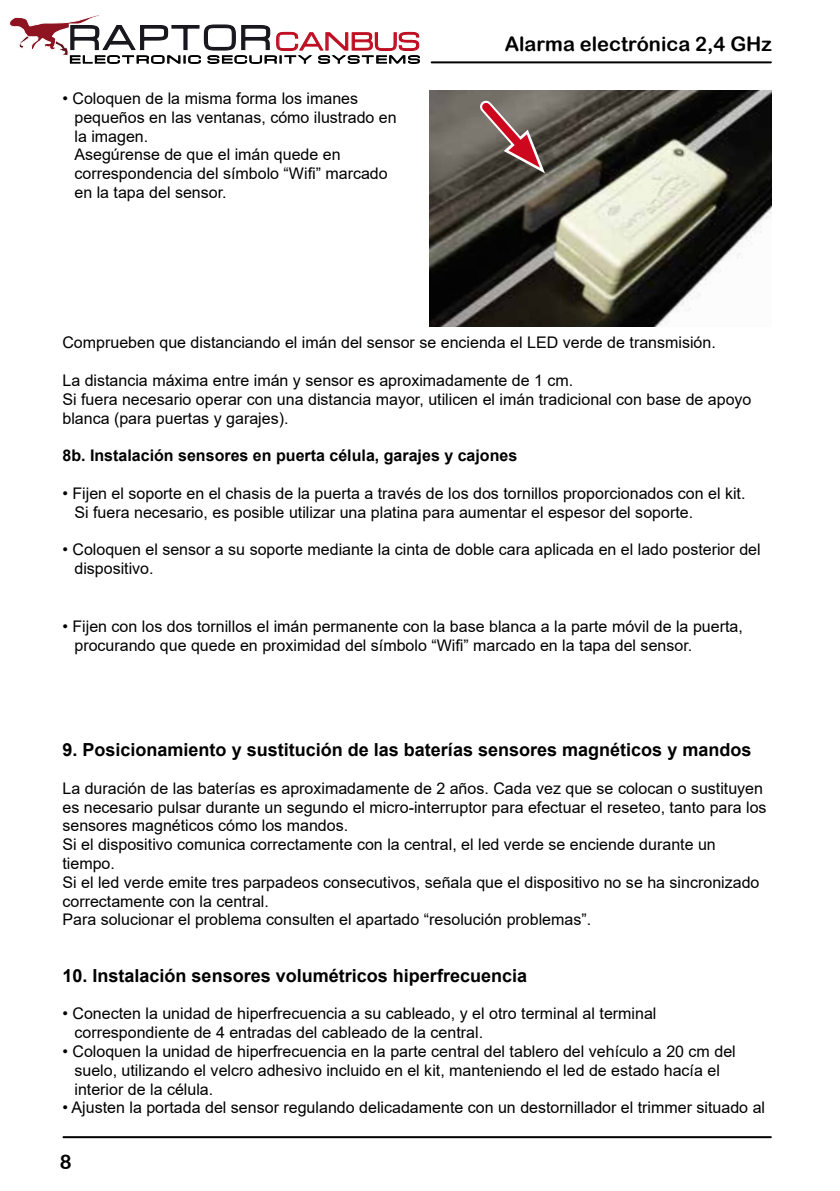
<style>
.page{position:relative;width:840px;height:1191px;background:#fff}
.page>*{position:absolute;margin:0;border:0;box-sizing:border-box;transform-origin:0 0}
.t1{font:23.2px "Michroma";color:#bd0c24}
.t2{font:20px "Arial Rounded MT Bold";color:#000}
.t3{font:700 18px "Arial";color:#000}
.t4{font:16px/18.8px "Arial";color:#000}
.t5{font:700 16px "Arial";color:#000}
.t6{font:9.8px "Michroma";letter-spacing:.12em;color:#000;scale:1.32 1}
</style>
<div class="page">
<hr style="left:431px;top:61px;width:339px;height:2px;background:#000">
<hr style="left:63px;top:1136px;width:707px;height:2px;background:#000">
<svg style="left:9px;top:15px;width:411px;height:49px"></svg>
<img style="left:429px;top:91px;width:342px;height:236px">
<svg style="left:468px;top:90px;width:76px;height:83px"></svg>
<h1 class="t1" style="left:275px;top:29px;width:146px">CANBUS</h1>
<p class="t6" style="left:69px;top:54px;width:267px">ELECTRONIC SECURITY SYSTEMS</p>
<p class="t4" style="left:74px;top:89px;width:323px;text-indent:-12px">• Coloquen de la misma forma los imanes pequeños en las ventanas, cómo ilustrado en la imagen.<br>Asegúrense de que el imán quede en correspondencia del símbolo “Wifi” marcado en la tapa del sensor.</p>
<p class="t2" style="left:504px;top:32px;width:268px">Alarma electrónica 2,4 GHz</p>
<p class="t4" style="left:62px;top:333px;width:654px">Comprueben que distanciando el imán del sensor se encienda el LED verde de transmisión.</p>
<p class="t4" style="left:62px;top:371px;width:690px">La distancia máxima entre imán y sensor es aproximadamente de 1 cm.<br>Si fuera necesario operar con una distancia mayor, utilicen el imán tradicional con base de apoyo blanca (para puertas y garajes).</p>
<p class="t5" style="left:62px;top:444px;width:456px">8b. Instalación sensores en puerta célula, garajes y cajones</p>
<p class="t4" style="left:74px;top:484px;width:672px;text-indent:-12px">• Fijen el soporte en el chasis de la puerta a través de los dos tornillos proporcionados con el kit.<br>Si fuera necesario, es posible utilizar una platina para aumentar el espesor del soporte.</p>
<p class="t4" style="left:74px;top:540px;width:687px;text-indent:-12px">• Coloquen el sensor a su soporte mediante la cinta de doble cara aplicada en el lado posterior del dispositivo.</p>
<p class="t4" style="left:74px;top:616px;width:669px;text-indent:-12px">• Fijen con los dos tornillos el imán permanente con la base blanca a la parte móvil de la puerta, procurando que quede en proximidad del símbolo “Wifi” marcado en la tapa del sensor.</p>
<p class="t3" style="left:62px;top:737px;width:690px">9. Posicionamiento y sustitución de las baterías sensores magnéticos y mandos</p>
<p class="t4" style="left:62px;top:778px;width:705px">La duración de las baterías es aproximadamente de 2 años. Cada vez que se colocan o sustituyen es necesario pulsar durante un segundo el micro-interruptor para efectuar el reseteo, tanto para los sensores magnéticos cómo los mandos.<br>Si el dispositivo comunica correctamente con la central, el led verde se enciende durante un tiempo.<br>Si el led verde emite tres parpadeos consecutivos, señala que el dispositivo no se ha sincronizado correctamente con la central.<br>Para solucionar el problema consulten el apartado “resolución problemas”.</p>
<p class="t3" style="left:62px;top:962px;width:466px">10. Instalación sensores volumétricos hiperfrecuencia</p>
<p class="t4" style="left:74px;top:1004px;width:583px;text-indent:-12px">• Conecten la unidad de hiperfrecuencia a su cableado, y el otro terminal al terminal correspondiente de 4 entradas del cableado de la central.</p>
<p class="t4" style="left:74px;top:1042px;width:662px;text-indent:-12px">• Coloquen la unidad de hiperfrecuencia en la parte central del tablero del vehículo a 20 cm del suelo, utilizando el velcro adhesivo incluido en el kit, manteniendo el led de estado hacía el interior de la célula.</p>
<p class="t4" style="left:62px;top:1098px;width:703px">• Ajusten la portada del sensor regulando delicadamente con un destornillador el trimmer situado al</p>
<p class="t2" style="left:60px;top:1150px;width:13px">8</p>
</div>
